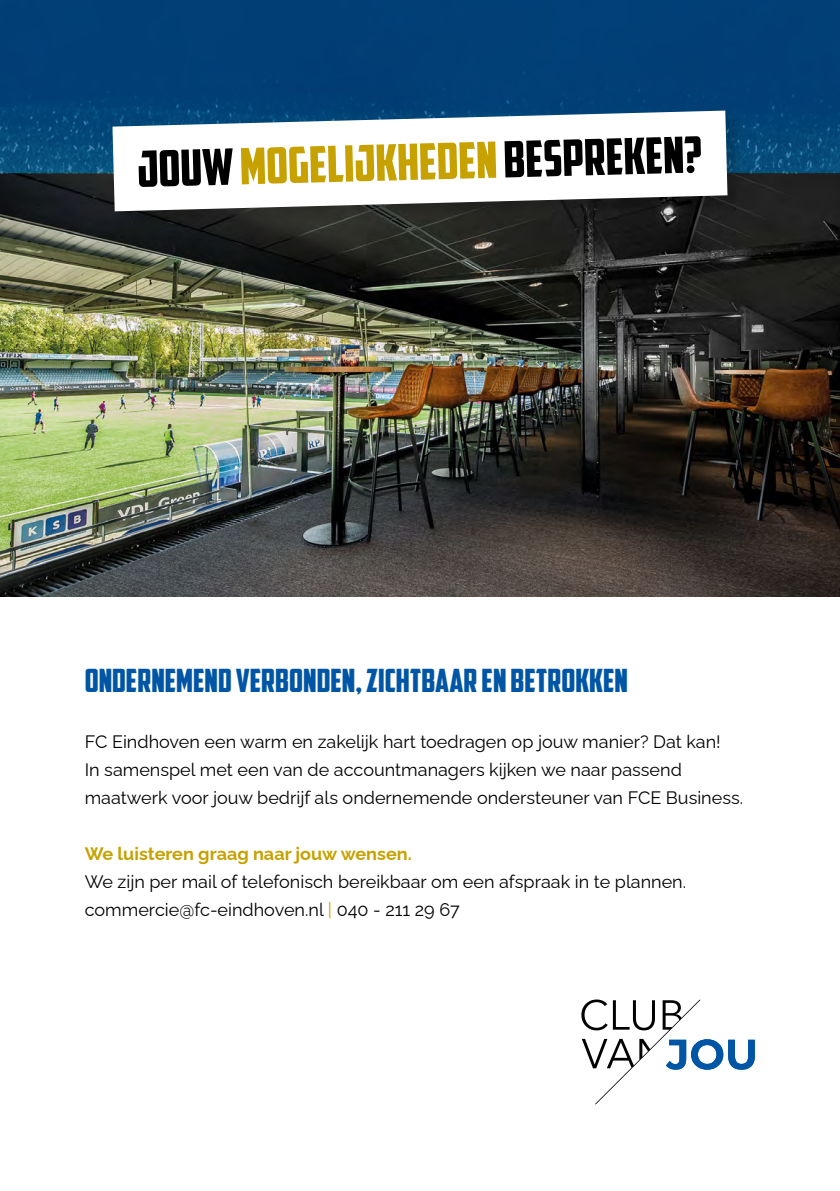
<style>
.page{position:relative;width:840px;height:1191px;background:#fff}
.page>*{position:absolute;margin:0;border:0;box-sizing:border-box;transform-origin:0 0}
.t1{font:50px "American Captain";color:#000}
.t2{font:32px "American Captain";color:#0056a4}
.t3{font:18px/28px "Raleway";color:#000}
.t4{font:700 18px "Raleway";color:#c6a100}
.s1{color:#c6a100}
</style>
<div class="page">
<img style="left:0;top:173px;width:839px;height:424px">
<div style="left:0;top:0;width:839px;height:173px;background:#013f76"></div>
<div style="left:110px;top:108px;width:636px;height:122px;background:#000;opacity:.2"></div>
<svg style="left:112px;top:111px;width:615px;height:100px;fill:#fff"></svg>
<svg style="left:581px;top:999px;width:173px;height:105px"></svg>
<h1 class="t1" style="left:137px;top:135px;width:566px;rotate:-1deg">Jouw <span class="s1">mogelijkheden</span> bespreken?</h1>
<h2 class="t2" style="left:85px;top:661px;width:544px">ONDERNEMEND VERBONDEN, ZICHTBAAR EN BETROKKEN</h2>
<p class="t3" style="left:85px;top:725px;width:659px">FC Eindhoven een warm en zakelijk hart toedragen op jouw manier? Dat kan!<br>In samenspel met een van de accountmanagers kijken we naar passend maatwerk voor jouw bedrijf als ondernemende ondersteuner van FCE Business.</p>
<p class="t4" style="left:85px;top:839px;width:328px">We luisteren graag naar jouw wensen.</p>
<p class="t3" style="left:85px;top:865px;width:602px">We zijn per mail of telefonisch bereikbaar om een afspraak in te plannen. commercie@fc-eindhoven.nl <span class="s1">|</span> 040 - 211 29 67</p>
</div>
